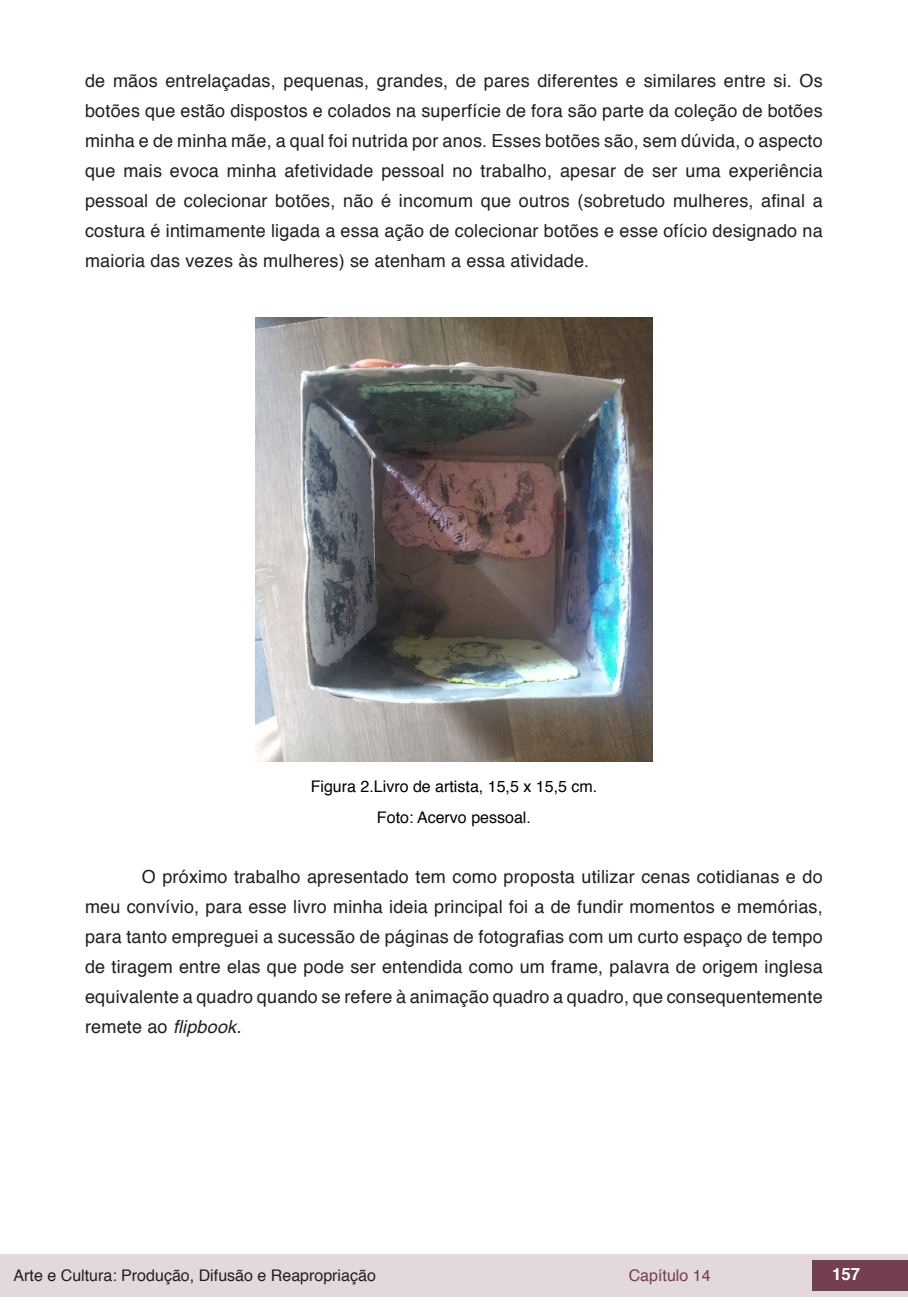
<style>
.page{position:relative;width:908px;height:1304px;background:#fff}
.page>*{position:absolute;margin:0;border:0;box-sizing:border-box;transform-origin:0 0}
.txt{font:18px/30px "Helvetica";letter-spacing:.01em;color:#231f20;text-align:justify}
.t1{font:700 16.8px "Helvetica";color:#fff}
.imagens_graf_tab{font:16px "Helvetica";color:#000}
.t2{font:16px "Helvetica";color:#231f20}
.t3{font:16px "Helvetica";color:#743f4f}
.s1{font-style:italic}
</style>
<div class="page">
<div style="left:0;top:1254px;width:906px;height:43px;background:#e3d8dc"></div>
<div style="left:812px;top:1261px;width:95px;height:30px;background:#743f4f"></div>
<img style="left:255px;top:317px;width:397px;height:445px">
<p class="txt" style="left:85px;top:66px;width:738px">de mãos entrelaçadas, pequenas, grandes, de pares diferentes e similares entre si. Os botões que estão dispostos e colados na superfície de fora são parte da coleção de botões minha e de minha mãe, a qual foi nutrida por anos. Esses botões são, sem dúvida, o aspecto que mais evoca minha afetividade pessoal no trabalho, apesar de ser uma experiência pessoal de colecionar botões, não é incomum que outros (sobretudo mulheres, afinal a costura é intimamente ligada a essa ação de colecionar botões e esse ofício designado na maioria das vezes às mulheres) se atenham a essa atividade.</p>
<p class="imagens_graf_tab" style="left:310px;top:774px;width:288px">Figura 2.Livro de artista, 15,5 x 15,5 cm.</p>
<p class="imagens_graf_tab" style="left:377px;top:805px;width:155px">Foto: Acervo pessoal.</p>
<p class="txt" style="left:85px;top:862px;width:739px;text-indent:57px">O próximo trabalho apresentado tem como proposta utilizar cenas cotidianas e do meu convívio, para esse livro minha ideia principal foi a de fundir momentos e memórias, para tanto empreguei a sucessão de páginas de fotografias com um curto espaço de tempo de tiragem entre elas que pode ser entendida como um frame, palavra de origem inglesa equivalente a quadro quando se refere à animação quadro a quadro, que consequentemente remete ao <span class="s1">flipbook.</span></p>
<p class="t2" style="left:14px;top:1263px;width:363px">Arte e Cultura: Produção, Difusão e Reapropriação</p>
<p class="t3" style="left:628px;top:1263px;width:83px">Capítulo 14</p>
<p class="t1" style="left:831px;top:1261px;width:30px">157</p>
</div>
